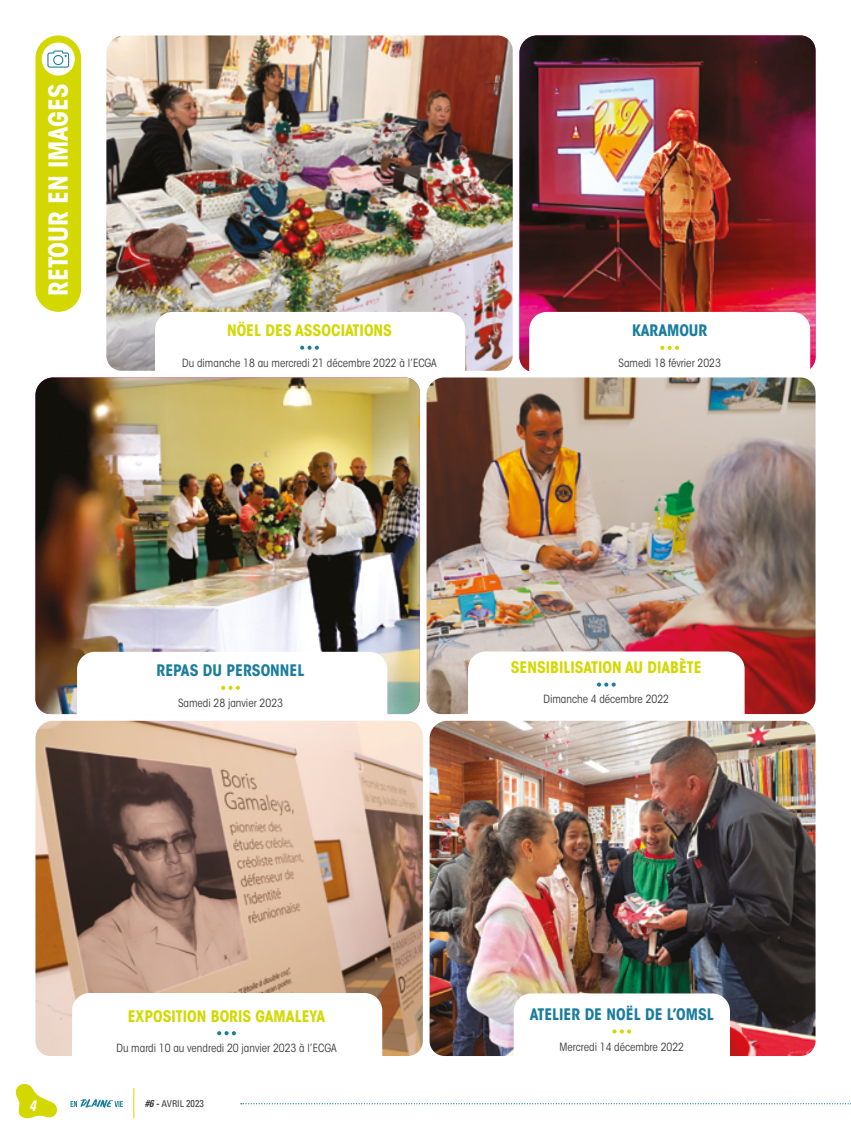
<style>
.page{position:relative;width:851px;height:1134px;background:#fff}
.page>*{position:absolute;margin:0;border:0;box-sizing:border-box;transform-origin:0 0}
.t1{font:700 condensed 26px "ITC Avant Garde Std";color:#fff}
.t2{font:700 condensed 15.75px "ITC Avant Garde Std";color:#d3d800}
.t3{font:700 condensed 15.75px "ITC Avant Garde Std";color:#1a7d9d}
.t4{font:italic 700 condensed 15px "Univers LT Std";color:#fff}
.t5{font:condensed 11.25px "ITC Avant Garde Std";color:#3c3c3b}
.t6{font:condensed 9.38px "Univers LT Std";color:#3c3c3b}
.s1{font-weight:700;font-style:italic;font-size:10px}
.s2{font-size:10px}
</style>
<div class="page">
<img style="left:106px;top:35px;width:406px;height:336px">
<img style="left:35px;top:721px;width:388px;height:335px">
<img style="left:429px;top:721px;width:386px;height:335px">
<img style="left:35px;top:377px;width:385px;height:337px">
<img style="left:426px;top:377px;width:389px;height:337px">
<img style="left:519px;top:35px;width:296px;height:336px">
<svg style="left:15px;top:1083px;width:42px;height:36px"></svg>
<hr style="left:133px;top:1088px;width:1px;height:30px;background:#d3d800">
<svg style="left:70px;top:1099px;width:53px;height:9px"></svg>
<svg style="left:241px;top:1103px;width:610px;height:1px"></svg>
<div style="left:35px;top:35px;width:46px;height:277px;background:#d3d800;border-radius:23px"></div>
<div style="left:42px;top:43px;width:33px;height:33px;background:#fff;border-radius:50%"></div>
<svg style="left:47px;top:51px;width:22px;height:17px"></svg>
<svg style="left:529px;top:312px;width:281px;height:60px"></svg>
<svg style="left:468px;top:651px;width:276px;height:63px"></svg>
<svg style="left:155px;top:312px;width:310px;height:59px"></svg>
<svg style="left:513px;top:993px;width:216px;height:63px"></svg>
<svg style="left:77px;top:652px;width:310px;height:62px"></svg>
<svg style="left:72px;top:993px;width:310px;height:63px"></svg>
<h1 class="t1" style="left:42px;top:296px;width:214px;rotate:-90deg">RETOUR EN IMAGES</h1>
<h2 class="t2" style="left:227px;top:320px;width:166px">NÖEL DES ASSOCIATIONS</h2>
<p class="t5" style="left:182px;top:356px;width:256px">Du dimanche 18 au mercredi 21 décembre 2022 à l’ECGA</p>
<h2 class="t3" style="left:632px;top:321px;width:77px">KARAMOUR</h2>
<p class="t5" style="left:618px;top:356px;width:104px">Samedi 18 février 2023</p>
<h2 class="t3" style="left:157px;top:661px;width:149px">REPAS DU PERSONNEL</h2>
<p class="t5" style="left:178px;top:696px;width:106px">Samedi 28 janvier 2023</p>
<h2 class="t2" style="left:511px;top:657px;width:192px">SENSIBILISATION AU DIABÈTE</h2>
<p class="t5" style="left:543px;top:693px;width:127px">Dimanche 4 décembre 2022</p>
<h2 class="t2" style="left:128px;top:1006px;width:199px">EXPOSITION BORIS GAMALEYA</h2>
<p class="t5" style="left:116px;top:1041px;width:222px">Du mardi 10 au vendredi 20 janvier 2023 à l’ECGA</p>
<h3 class="t4" style="left:29px;top:1096px;width:8px">4</h3>
<p class="t6" style="left:145px;top:1098px;width:61px"><span class="s1">#6 -</span> AVRIL <span class="s2">2023</span></p>
<h2 class="t3" style="left:529px;top:1004px;width:185px">ATELIER DE NOËL DE L’OMSL</h2>
<p class="t5" style="left:559px;top:1040px;width:126px">Mercredi 14 décembre 2022</p>
</div>
